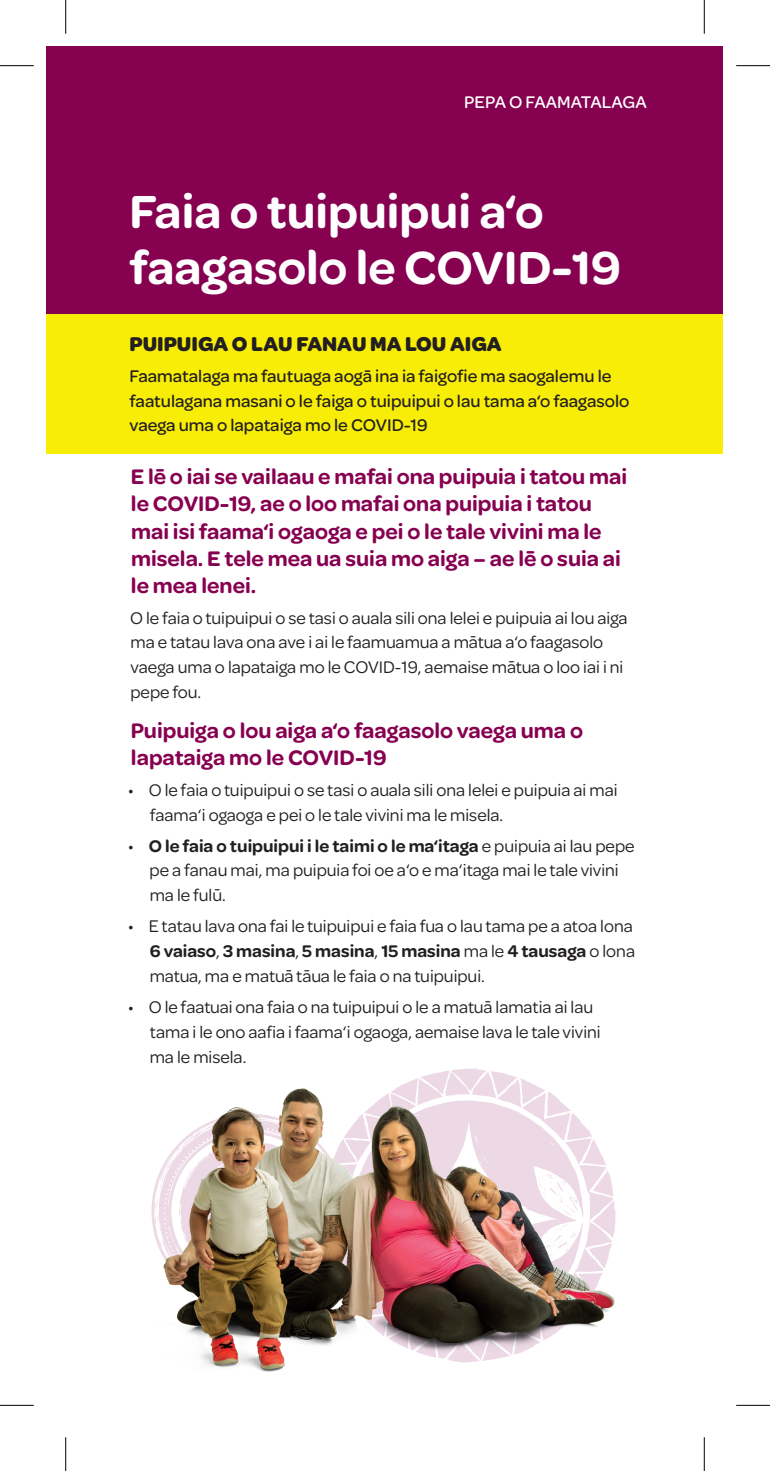
<style>
.page{position:relative;width:770px;height:1471px;background:#fff}
.page>*{position:absolute;margin:0;border:0;box-sizing:border-box;transform-origin:0 0}
.t1{font:600 49.5px/56.2px "Omnes";color:#fff}
.t2{font:600 22.5px/27px "Omnes";color:#870151}
.t3{font:700 21.38px "Omnes";color:#231f20}
.t4{font:18px/24.8px "Omnes";color:#231f20}
.t5{font:500 18px/24.8px "Omnes";color:#231f20}
.t6{font:500 18px "Omnes";color:#fff}
.s1{font-weight:600}
</style>
<div class="page">
<img style="left:151px;top:1068px;width:465px;height:304px">
<div style="left:47px;top:47px;width:676px;height:319px;background:#870151"></div>
<div style="left:47px;top:314px;width:676px;height:139px;background:#f7ed07"></div>
<hr style="left:0;top:65px;width:34px;height:1px;background:#000">
<hr style="left:735px;top:65px;width:34px;height:1px;background:#000">
<hr style="left:0;top:1405px;width:34px;height:1px;background:#000">
<hr style="left:735px;top:1405px;width:34px;height:1px;background:#000">
<hr style="left:65px;top:0;width:1px;height:34px;background:#000">
<hr style="left:65px;top:1437px;width:1px;height:34px;background:#000">
<hr style="left:703px;top:0;width:1px;height:34px;background:#000">
<hr style="left:703px;top:1437px;width:1px;height:34px;background:#000">
<p class="t6" style="left:464px;top:92px;width:184px">PEPA O FAAMATALAGA</p>
<h1 class="t1" style="left:129px;top:181px;width:492px">Faia o tuipuipui a‘o faagasolo le COVID-19</h1>
<p class="t3" style="left:129px;top:328px;width:373px">PUIPUIGA O LAU FANAU MA LOU AIGA</p>
<p class="t5" style="left:129px;top:362px;width:501px">Faamatalaga ma fautuaga aogā ina ia faigofie ma saogalemu le faatulagana masani o le faiga o tuipuipui o lau tama a‘o faagasolo vaega uma o lapataiga mo le COVID-19</p>
<p class="t2" style="left:131px;top:462px;width:497px">E lē o iai se vailaau e mafai ona puipuia i tatou mai le COVID-19, ae o loo mafai ona puipuia i tatou mai isi faama‘i ogaoga e pei o le tale vivini ma le misela. E tele mea ua suia mo aiga – ae lē o suia ai le mea lenei.</p>
<p class="t4" style="left:130px;top:604px;width:498px">O le faia o tuipuipui o se tasi o auala sili ona lelei e puipuia ai lou aiga ma e tatau lava ona ave i ai le faamuamua a mātua a‘o faagasolo vaega uma o lapataiga mo le COVID-19, aemaise mātua o loo iai i ni pepe fou.</p>
<p class="t2" style="left:131px;top:715px;width:453px">Puipuiga o lou aiga a‘o faagasolo vaega uma o lapataiga mo le COVID-19</p>
<p class="t4" style="left:150px;top:776px;width:469px;text-indent:-21px">• O le faia o tuipuipui o se tasi o auala sili ona lelei e puipuia ai mai faama‘i ogaoga e pei o le tale vivini ma le misela.</p>
<p class="t4" style="left:149px;top:832px;width:486px;text-indent:-21px">• <span class="s1">O le faia o tuipuipui i le taimi o le ma‘itaga</span> e puipuia ai lau pepe pe a fanau mai, ma puipuia foi oe a‘o e ma‘itaga mai le tale vivini ma le fulū.</p>
<p class="t4" style="left:149px;top:913px;width:486px;text-indent:-21px">• E tatau lava ona fai le tuipuipui e faia fua o lau tama pe a atoa lona<br><span class="s1">6 vaiaso</span>, <span class="s1">3 masina</span>, <span class="s1">5 masina</span>, <span class="s1">15 masina</span> ma le <span class="s1">4 tausaga</span> o lona matua, ma e matuā tāua le faia o na tuipuipui.</p>
<p class="t4" style="left:149px;top:993px;width:452px;text-indent:-21px">• O le faatuai ona faia o na tuipuipui o le a matuā lamatia ai lau tama i le ono aafia i faama‘i ogaoga, aemaise lava le tale vivini ma le misela.</p>
</div>
